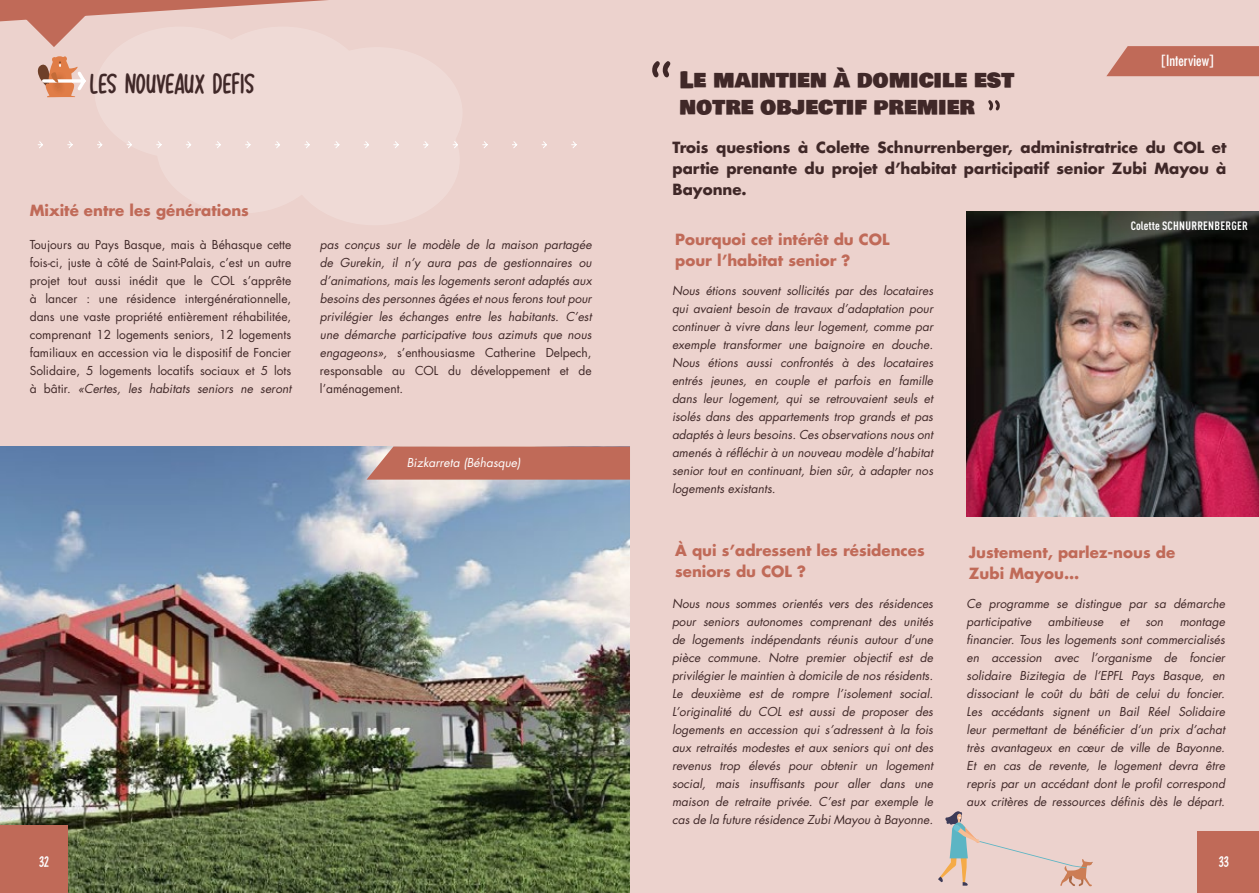
<style>
.page{position:relative;width:1259px;height:893px;background:#ecd2cd}
.page>*{position:absolute;margin:0;border:0;box-sizing:border-box;transform-origin:0 0}
.t1{font:22.5px/27px "Bowlby One SC";color:#402828}
.t2{font:22.5px "Lovehearts XYZ";color:#402828}
.t3{font:700 15px/21px "Futura LT";color:#c06a58}
.t4{font:700 15px/21px "Futura LT";color:#402828;text-align:justify}
.t5{font:condensed 15px "Futura LT";color:#fff}
.t6{font:italic 12px/18px "Futura LT";color:#402828;text-align:justify}
.t7{font:12px/18px "Futura LT";color:#402828;text-align:justify}
.t8{font:700 condensed 12px "DIN Pro";letter-spacing:.02em;color:#fff}
.t9{font:italic 12px "Futura LT";color:#fff}
.t10{font:700 condensed 12px "DIN Pro";color:#fff}
.t11{font:12px "Lovehearts XYZ";letter-spacing:-.035em;color:#fff}
.s1{font-style:italic}
.s2{font-style:normal}
</style>
<div class="page">
<svg style="left:0;top:0;width:328px;height:47px"></svg>
<svg style="left:95px;top:27px;width:360px;height:122px;fill:#efdad6"></svg>
<svg style="left:38px;top:56px;width:48px;height:41px"></svg>
<svg style="left:38px;top:141px;width:538px;height:7px"></svg>
<div style="left:1197px;top:832px;width:62px;height:61px;background:#c06a58"></div>
<svg style="left:938px;top:811px;width:154px;height:76px"></svg>
<svg style="left:1106px;top:46px;width:153px;height:30px;background:#c37160"></svg>
<svg style="left:652px;top:61px;width:18px;height:16px"></svg>
<svg style="left:988px;top:100px;width:11px;height:10px"></svg>
<img style="left:966px;top:212px;width:293px;height:304px">
<img style="left:0;top:446px;width:629px;height:447px">
<svg style="left:366px;top:446px;width:264px;height:34px;background:#c17262"></svg>
<div style="left:0;top:826px;width:68px;height:67px;background:#c06a58"></div>
<h1 class="t2" style="left:90px;top:71px;width:167px">LES NOUVEAUx DEFIS</h1>
<p class="t3" style="left:30px;top:200px;width:221px">Mixité entre les générations</p>
<p class="t7" style="left:30px;top:236px;width:263px">Toujours au Pays Basque, mais à Béhasque cette fois-ci, juste à côté de Saint-Palais, c’est un autre projet tout aussi inédit que le COL s’apprête à lancer : une résidence intergénérationnelle, dans une vaste propriété entièrement réhabilitée, comprenant 12 logements seniors, 12 logements familiaux en accession via le dispositif de Foncier Solidaire, 5 logements locatifs sociaux et 5 lots à bâtir. <span class="s1">«Certes, les habitats seniors ne seront</span></p>
<p class="t6" style="left:320px;top:236px;width:273px">pas conçus sur le modèle de la maison partagée de Gurekin, il n’y aura pas de gestionnaires ou d’animations, mais les logements seront adaptés aux besoins des personnes âgées et nous ferons tout pour privilégier les échanges entre les habitants. C’est une démarche participative tous azimuts que nous engageons», <span class="s2">s’enthousiasme Catherine Delpech, responsable au COL du développement et de l’aménagement.</span></p>
<p class="t9" style="left:407px;top:455px;width:115px">Bizkarreta (Béhasque)</p>
<p class="t5" style="left:1161px;top:51px;width:53px">[Interview]</p>
<p class="t10" style="left:1141px;top:52px;width:59px">Capella (Lons)</p>
<h1 class="t1" style="left:679px;top:67px;width:336px">Le maintien à domicile est notre objectif premier</h1>
<p class="t4" style="left:672px;top:137px;width:555px">Trois questions à Colette Schnurrenberger, administratrice du COL et partie prenante du projet d’habitat participatif senior Zubi Mayou à Bayonne.</p>
<p class="t8" style="left:1130px;top:217px;width:119px">Colette SCHNURRENBERGER</p>
<p class="t3" style="left:675px;top:228px;width:216px">Pourquoi cet intérêt du COL pour l’habitat senior ?</p>
<p class="t6" style="left:672px;top:281px;width:263px">Nous étions souvent sollicités par des locataires qui avaient besoin de travaux d’adaptation pour continuer à vivre dans leur logement, comme par exemple transformer une baignoire en douche.<br>Nous étions aussi confrontés à des locataires entrés jeunes, en couple et parfois en famille dans leur logement, qui se retrouvaient seuls et isolés dans des appartements trop grands et pas adaptés à leurs besoins. Ces observations nous ont amenés à réfléchir à un nouveau modèle d’habitat senior tout en continuant, bien sûr, à adapter nos logements existants.</p>
<p class="t3" style="left:675px;top:539px;width:251px">À qui s’adressent les résidences seniors du COL ?</p>
<p class="t6" style="left:672px;top:594px;width:263px">Nous nous sommes orientés vers des résidences pour seniors autonomes comprenant des unités de logements indépendants réunis autour d’une pièce commune. Notre premier objectif est de privilégier le maintien à domicile de nos résidents.<br>Le deuxième est de rompre l’isolement social.<br>L’originalité du COL est aussi de proposer des logements en accession qui s’adressent à la fois aux retraités modestes et aux seniors qui ont des revenus trop élevés pour obtenir un logement social, mais insuffisants pour aller dans une maison de retraite privée. C’est par exemple le cas de la future résidence Zubi Mayou à Bayonne.</p>
<p class="t3" style="left:969px;top:542px;width:208px">Justement, parlez-nous de<br>Zubi Mayou...</p>
<p class="t6" style="left:966px;top:594px;width:260px">Ce programme se distingue par sa démarche participative</p>
<p class="t6" style="left:1047px;top:612px;width:57px">ambitieuse</p>
<p class="t6" style="left:1119px;top:612px;width:11px">et</p>
<p class="t6" style="left:1145px;top:612px;width:19px">son</p>
<p class="t6" style="left:966px;top:612px;width:260px;text-indent:213px">montage financier. Tous les logements sont commercialisés en accession avec l’organisme de foncier solidaire Bizitegia de l’EPFL Pays Basque, en dissociant le coût du bâti de celui du foncier.<br>Les accédants signent un Bail Réel Solidaire leur permettant de bénéficier d’un prix d’achat très avantageux en cœur de ville de Bayonne.<br>Et en cas de revente, le logement devra être repris par un accédant dont le profil correspond aux critères de ressources définis dès le départ.</p>
<p class="t11" style="left:30px;top:855px;width:21px">3232</p>
<p class="t11" style="left:1218px;top:855px;width:12px">33</p>
</div>
